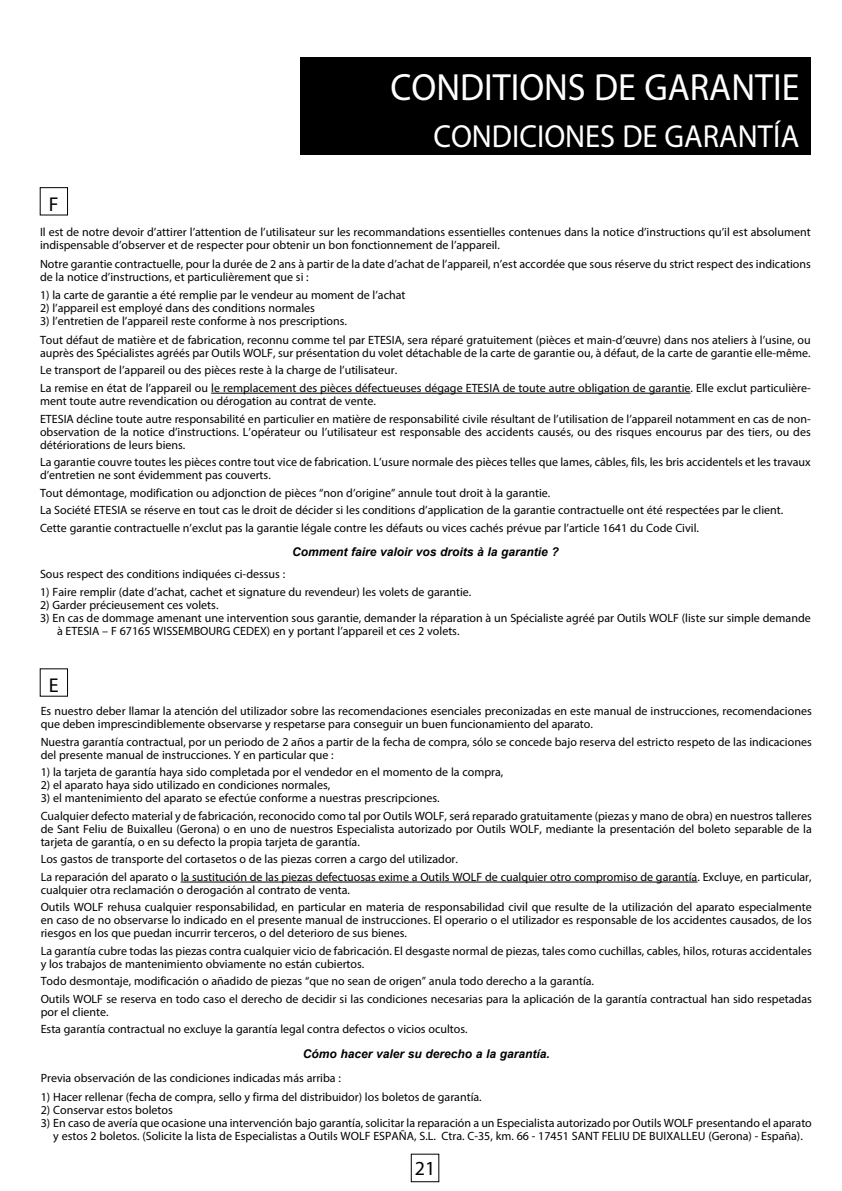
<style>
.page{position:relative;width:842px;height:1191px;background:#fff}
.page>*{position:absolute;margin:0;border:0;box-sizing:border-box;transform-origin:0 0}
.t1{font:38px "Myriad Pro";color:#fff;scale:.95 1}
.t2{font:32px "Myriad Pro";color:#fff;scale:.95 1}
.t3{font:20px "Myriad Pro";color:#000}
.t4{font:12px/13px "Myriad Pro";color:#000}
.t5{font:italic 700 12px "Arial";color:#000}
</style>
<div class="page">
<div style="left:411px;top:1153px;width:28px;height:29px;border:1px solid #000"></div>
<hr style="left:211px;top:393px;width:479px;height:1px;background:#000">
<div style="left:300px;top:57px;width:511px;height:56px;background:#000"></div>
<div style="left:40px;top:187px;width:28px;height:28px;border:1px solid #000"></div>
<div style="left:300px;top:112px;width:511px;height:42px;background:#000"></div>
<hr style="left:181px;top:881px;width:516px;height:1px;background:#000">
<h1 class="t1" style="left:390px;top:64px;width:432px">CONDITIONS DE GARANTIE</h1>
<h3 class="t3" style="left:49px;top:191px;width:11px">F</h3>
<h2 class="t2" style="left:433px;top:117px;width:387px">CONDICIONES DE GARANTÍA</h2>
<p class="t4" style="left:40px;top:225px;width:772px">Il est de notre devoir d’attirer l’attention de l’utilisateur sur les recommandations essentielles contenues dans la notice d’instructions qu’il est absolument indispensable d’observer et de respecter pour obtenir un bon fonctionnement de l’appareil.</p>
<p class="t4" style="left:40px;top:257px;width:772px">Notre garantie contractuelle, pour la durée de 2 ans à partir de la date d’achat de l’appareil, n’est accordée que sous réserve du strict respect des indications de la notice d’instructions, et particulièrement que si :</p>
<p class="t4" style="left:40px;top:288px;width:367px">1) la carte de garantie a été remplie par le vendeur au moment de l’achat</p>
<p class="t4" style="left:40px;top:301px;width:276px">2) l’appareil est employé dans des conditions normales</p>
<p class="t4" style="left:40px;top:312px;width:772px;line-height:18.6px">3) l’entretien de l’appareil reste conforme à nos prescriptions.<br>Tout défaut de matière et de fabrication, reconnu comme tel par ETESIA, sera réparé gratuitement (pièces et main-d’œuvre) dans nos ateliers à l’usine, ou</p>
<p class="t4" style="left:40px;top:344px;width:772px;line-height:17.6px">auprès des Spécialistes agréés par Outils WOLF, sur présentation du volet détachable de la carte de garantie ou, à défaut, de la carte de garantie elle-même.<br>Le transport de l’appareil ou des pièces reste à la charge de l’utilisateur.<br>La remise en état de l’appareil ou le remplacement des pièces défectueuses dégage ETESIA de toute autre obligation de garantie. Elle exclut particulière-</p>
<p class="t4" style="left:40px;top:392px;width:772px;line-height:17.6px">ment toute autre revendication ou dérogation au contrat de vente.<br>ETESIA décline toute autre responsabilité en particulier en matière de responsabilité civile résultant de l’utilisation de l’appareil notamment en cas de non-</p>
<p class="t4" style="left:40px;top:425px;width:772px">observation de la notice d’instructions. L’opérateur ou l’utilisateur est responsable des accidents causés, ou des risques encourus par des tiers, ou des détériorations de leurs biens.</p>
<p class="t4" style="left:40px;top:455px;width:772px">La garantie couvre toutes les pièces contre tout vice de fabrication. L’usure normale des pièces telles que lames, câbles, fils, les bris accidentels et les travaux d’entretien ne sont évidemment pas couverts.</p>
<p class="t4" style="left:40px;top:483px;width:745px;line-height:17.6px">Tout démontage, modification ou adjonction de pièces “non d’origine” annule tout droit à la garantie.<br>La Société ETESIA se réserve en tout cas le droit de décider si les conditions d’application de la garantie contractuelle ont été respectées par le client.<br>Cette garantie contractuelle n’exclut pas la garantie légale contre les défauts ou vices cachés prévue par l’article 1641 du Code Civil.</p>
<p class="t5" style="left:292px;top:544px;width:268px">Comment faire valoir vos droits à la garantie ?</p>
<p class="t4" style="left:40px;top:567px;width:247px">Sous respect des conditions indiquées ci-dessus :</p>
<p class="t4" style="left:40px;top:585px;width:433px">1) Faire remplir (date d’achat, cachet et signature du revendeur) les volets de garantie.</p>
<p class="t4" style="left:40px;top:598px;width:180px">2) Garder précieusement ces volets.</p>
<p class="t4" style="left:57px;top:611px;width:755px;text-indent:-17px">3) En cas de dommage amenant une intervention sous garantie, demander la réparation à un Spécialiste agréé par Outils WOLF (liste sur simple demande à ETESIA – F 67165 WISSEMBOURG CEDEX) en y portant l’appareil et ces 2 volets.</p>
<h3 class="t3" style="left:49px;top:672px;width:11px">E</h3>
<p class="t4" style="left:41px;top:704px;width:773px">Es nuestro deber llamar la atención del utilizador sobre las recomendaciones esenciales preconizadas en este manual de instrucciones, recomendaciones que deben imprescindiblemente observarse y respetarse para conseguir un buen funcionamiento del aparato.</p>
<p class="t4" style="left:41px;top:735px;width:773px">Nuestra garantía contractual, por un periodo de 2 años a partir de la fecha de compra, sólo se concede bajo reserva del estricto respeto de las indicaciones del presente manual de instrucciones. Y en particular que :</p>
<p class="t4" style="left:41px;top:765px;width:464px">1) la tarjeta de garantía haya sido completada por el vendedor en el momento de la compra,</p>
<p class="t4" style="left:41px;top:778px;width:291px">2) el aparato haya sido utilizado en condiciones normales,</p>
<p class="t4" style="left:41px;top:789px;width:773px;line-height:17.6px">3) el mantenimiento del aparato se efectúe conforme a nuestras prescripciones.<br>Cualquier defecto material y de fabricación, reconocido como tal por Outils WOLF, será reparado gratuitamente (piezas y mano de obra) en nuestros talleres</p>
<p class="t4" style="left:41px;top:822px;width:773px">de Sant Feliu de Buixalleu (Gerona) o en uno de nuestros Especialista autorizado por Outils WOLF, mediante la presentación del boleto separable de la tarjeta de garantía, o en su defecto la propia tarjeta de garantía.</p>
<p class="t4" style="left:41px;top:850px;width:772px;line-height:17.6px">Los gastos de transporte del cortasetos o de las piezas corren a cargo del utilizador.<br>La reparación del aparato o la sustitución de las piezas defectuosas exime a Outils WOLF de cualquier otro compromiso de garantía. Excluye, en particular,</p>
<p class="t4" style="left:41px;top:880px;width:772px;line-height:17.6px">cualquier otra reclamación o derogación al contrato de venta.<br>Outils WOLF rehusa cualquier responsabilidad, en particular en materia de responsabilidad civil que resulte de la utilización del aparato especialmente</p>
<p class="t4" style="left:41px;top:913px;width:772px">en caso de no observarse lo indicado en el presente manual de instrucciones. El operario o el utilizador es responsable de los accidentes causados, de los riesgos en los que puedan incurrir terceros, o del deterioro de sus bienes.</p>
<p class="t4" style="left:41px;top:944px;width:772px">La garantía cubre todas las piezas contra cualquier vicio de fabricación. El desgaste normal de piezas, tales como cuchillas, cables, hilos, roturas accidentales y los trabajos de mantenimiento obviamente no están cubiertos.</p>
<p class="t4" style="left:41px;top:972px;width:773px;line-height:17.6px">Todo desmontaje, modificación o añadido de piezas “que no sean de origen” anula todo derecho a la garantía.<br>Outils WOLF se reserva en todo caso el derecho de decidir si las condiciones necesarias para la aplicación de la garantía contractual han sido respetadas</p>
<p class="t4" style="left:41px;top:1003px;width:428px;line-height:17.6px">por el cliente.<br>Esta garantía contractual no excluye la garantía legal contra defectos o vicios ocultos.</p>
<p class="t5" style="left:303px;top:1045px;width:249px">Cómo hacer valer su derecho a la garantía.</p>
<p class="t4" style="left:41px;top:1071px;width:302px">Previa observación de las condiciones indicadas más arriba :</p>
<p class="t4" style="left:41px;top:1090px;width:443px">1) Hacer rellenar (fecha de compra, sello y firma del distribuidor) los boletos de garantía.</p>
<p class="t4" style="left:41px;top:1103px;width:134px">2) Conservar estos boletos</p>
<p class="t4" style="left:41px;top:1116px;width:773px;text-align:center">3) En caso de avería que ocasione una intervención bajo garantía, solicitar la reparación a un Especialista autorizado por Outils WOLF presentando el aparato y estos 2 boletos. (Solicite la lista de Especialistas a Outils WOLF ESPAÑA, S.L. Ctra. C-35, km. 66 - 17451 SANT FELIU DE BUIXALLEU (Gerona) - España).</p>
<h3 class="t3" style="left:415px;top:1155px;width:22px">21</h3>
</div>
